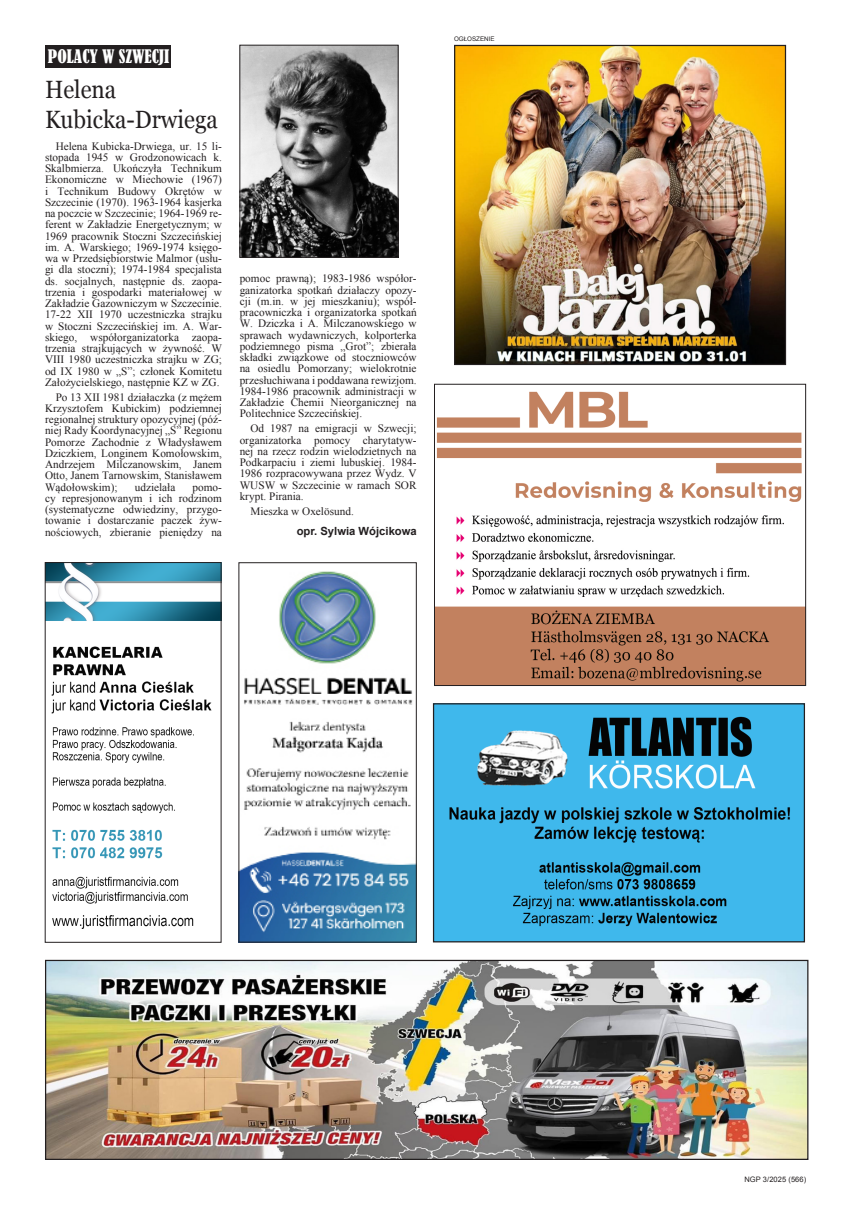
<style>
.page{position:relative;width:851px;height:1205px;background:#fff}
.page>*{position:absolute;margin:0;border:0;box-sizing:border-box;transform-origin:0 0}
.Paragraph_Style_1{font:25px "Georgia";color:#231f20;scale:.9 1}
.Paragraph_Style_1-2{font:condensed 17.5px "Bernard";color:#fff}
.ngp{font:11.25px/11.2px "Times New Roman";color:#231f20;text-align:justify}
.t1{font:700 11.25px "Arial";color:#231f20}
.t2{font:7.5px "Arial";letter-spacing:.01em;color:#231f20}
.t3{font:6.25px "Arial";color:#231f20}
</style>
<div class="page">
<div style="left:45px;top:45px;width:126px;height:22px;background:#231f20"></div>
<img style="left:240px;top:571px;width:174px;height:369px">
<img style="left:47px;top:962px;width:759px;height:196px">
<div style="left:45px;top:960px;width:763px;height:200px;border:1px solid #231f20"></div>
<img style="left:436px;top:391px;width:367px;height:293px">
<div style="left:434px;top:384px;width:371px;height:302px;border:1px solid #231f20"></div>
<img style="left:47px;top:564px;width:172px;height:365px">
<img style="left:435px;top:705px;width:367px;height:235px">
<div style="left:433px;top:703px;width:371px;height:239px;border:1px solid #231f20"></div>
<img style="left:242px;top:47px;width:154px;height:208px">
<div style="left:240px;top:45px;width:158px;height:212px;border:1px solid #231f20"></div>
<img style="left:456px;top:47px;width:328px;height:316px">
<div style="left:454px;top:45px;width:332px;height:320px;border:1px solid #231f20"></div>
<p class="Paragraph_Style_1-2" style="left:48px;top:46px;width:123px">POLACY W SZWECJI</p>
<p class="Paragraph_Style_1" style="left:45px;top:74px;width:81px">Helena</p>
<p class="Paragraph_Style_1" style="left:45px;top:104px;width:193px">Kubicka-Drwiega</p>
<p class="ngp" style="left:45px;top:140px;width:178px;text-indent:11px">Helena Kubicka-Drwiega, ur. 15 li&shy;stopada 1945 w Grodzonowicach k.<br>Skalbmierza. Ukończyła Technikum Ekonomiczne w Miechowie (1967) i Technikum Budowy Okrętów w Szczecinie (1970). 1963-1964 kasjerka na poczcie w Szczecinie; 1964-1969 re&shy;ferent w Zakładzie Energetycznym; w 1969 pracownik Stoczni Szczecińskiej im. A. Warskiego; 1969-1974 księgo&shy;wa w Przedsiębiorstwie Malmor (usłu&shy;gi dla stoczni); 1974-1984 specjalista ds. socjalnych, następnie ds. zaopa&shy;trzenia i gospodarki materiałowej w Zakładzie Gazowniczym w Szczecinie.<br>17-22 XII 1970 uczestniczka strajku w Stoczni Szczecińskiej im. A. War&shy;skiego, współorganizatorka zaopa&shy;trzenia strajkujących w żywność. W VIII 1980 uczestniczka strajku w ZG; od IX 1980 w „S”; członek Komitetu Założycielskiego, następnie KZ w ZG.</p>
<p class="ngp" style="left:45px;top:391px;width:178px;text-indent:11px">Po 13 XII 1981 działaczka (z mężem Krzysztofem Kubickim) podziemnej regionalnej struktury opozycyjnej (póź&shy;niej Rady Koordynacyjnej „S” Regionu Pomorze Zachodnie z Władysławem Dziczkiem, Longinem Komołowskim, Andrzejem Milczanowskim, Janem Otto, Janem Tarnowskim, Stanisławem Wądołowskim);</p>
<p class="ngp" style="left:135px;top:481px;width:42px">udzielała</p>
<p class="ngp" style="left:45px;top:481px;width:178px;text-indent:147px">pomo&shy;cy represjonowanym i ich rodzinom (systematyczne odwiedziny, przygo&shy;towanie i dostarczanie paczek żyw&shy;nościowych, zbieranie pieniędzy na</p>
<p class="ngp" style="left:240px;top:273px;width:178px">pomoc prawną); 1983-1986 współor&shy;ganizatorka spotkań działaczy opozy&shy;cji (m.in. w jej mieszkaniu); współ&shy;pracowniczka i organizatorka spotkań W. Dziczka i A. Milczanowskiego w sprawach wydawniczych, kolporterka podziemnego pisma „Grot”; zbierała składki związkowe od stoczniowców na osiedlu Pomorzany; wielokrotnie przesłuchiwana i poddawana rewizjom.<br>1984-1986 pracownik administracji w Zakładzie Chemii Nieorganicznej na Politechnice Szczecińskiej.</p>
<p class="ngp" style="left:240px;top:422px;width:178px;text-indent:11px">Od 1987 na emigracji w Szwecji; organizatorka pomocy charytatyw&shy;nej na rzecz rodzin wielodzietnych na Podkarpaciu i ziemi lubuskiej. 1984- 1986 rozpracowywana przez Wydz. V WUSW w Szczecinie w ramach SOR krypt. Pirania.</p>
<p class="ngp" style="left:250px;top:505px;width:105px">Mieszka w Oxelösund.</p>
<p class="t1" style="left:296px;top:523px;width:122px">opr. Sylwia Wójcikowa</p>
<p class="t3" style="left:454px;top:35px;width:42px">OGŁOSZENIE</p>
<p class="t2" style="left:744px;top:1173px;width:63px">NGP 3/2025 (566)</p>
</div>
